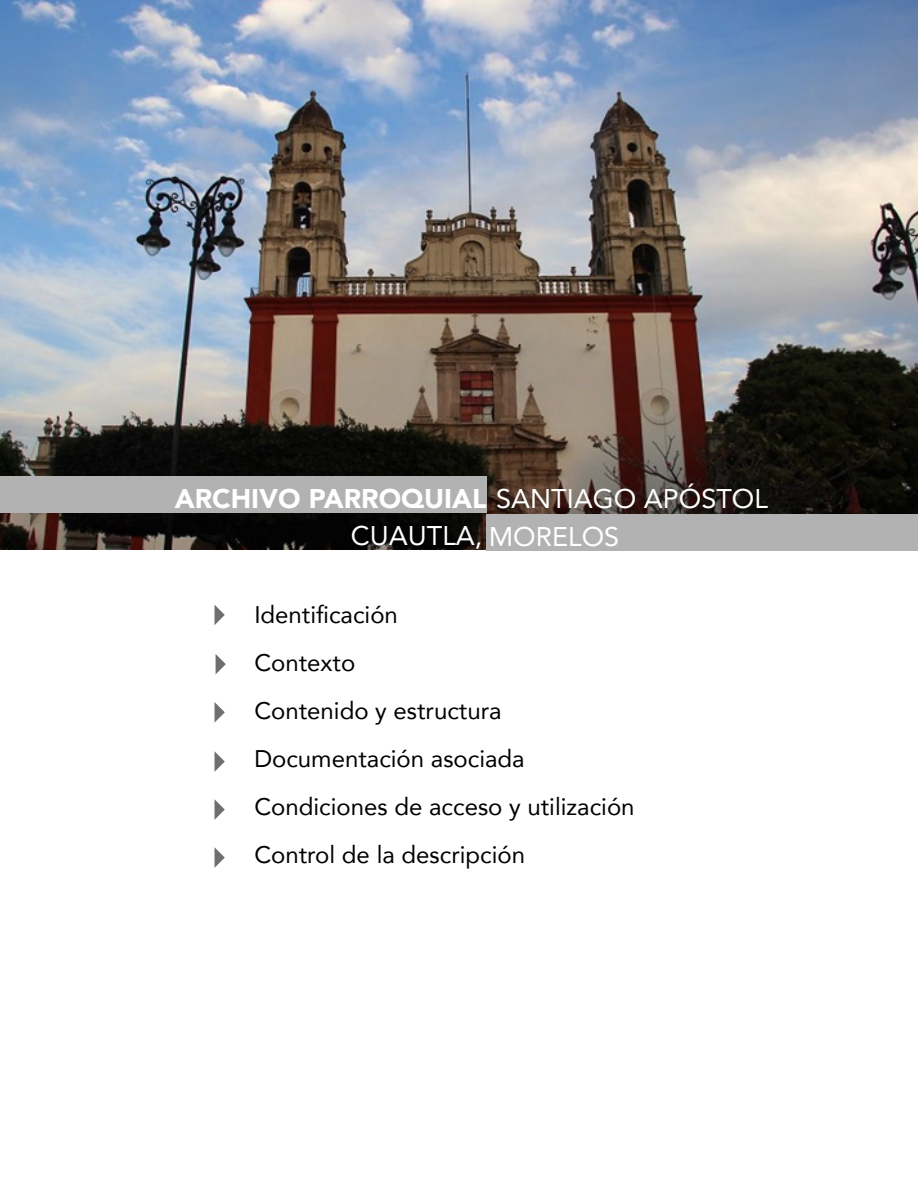
<style>
.page{position:relative;width:918px;height:1188px;background:#fff}
.page>*{position:absolute;margin:0;border:0;box-sizing:border-box;transform-origin:0 0}
.t1{font:900 27px "Avenir";color:#fff}
.t2{font:27px "Avenir";color:#fff}
.t3{font:24px/48px "Avenir";color:#000}
.s1{font-weight:400}
</style>
<div class="page">
<img style="left:0;top:0;width:918px;height:550px">
<svg style="left:215px;top:605px;width:10px;height:20px"></svg>
<svg style="left:216px;top:654px;width:10px;height:20px"></svg>
<svg style="left:215px;top:702px;width:10px;height:20px"></svg>
<svg style="left:215px;top:752px;width:10px;height:19px"></svg>
<svg style="left:215px;top:800px;width:10px;height:19px"></svg>
<svg style="left:215px;top:848px;width:10px;height:19px"></svg>
<div style="left:487px;top:515px;width:431px;height:36px;background:#b3b2b2"></div>
<div style="left:0;top:476px;width:487px;height:36px;background:#b3b2b2"></div>
<p class="t1" style="left:175px;top:476px;width:595px">ARCHIVO PARROQUIAL <span class="s1">SANTIAGO APÓSTOL</span></p>
<p class="t2" style="left:351px;top:514px;width:270px">CUAUTLA, MORELOS</p>
<p class="t3" style="left:254px;top:590px;width:382px">Identificación<br>Contexto<br>Contenido y estructura<br>Documentación asociada<br>Condiciones de acceso y utilización<br>Control de la descripción</p>
</div>
